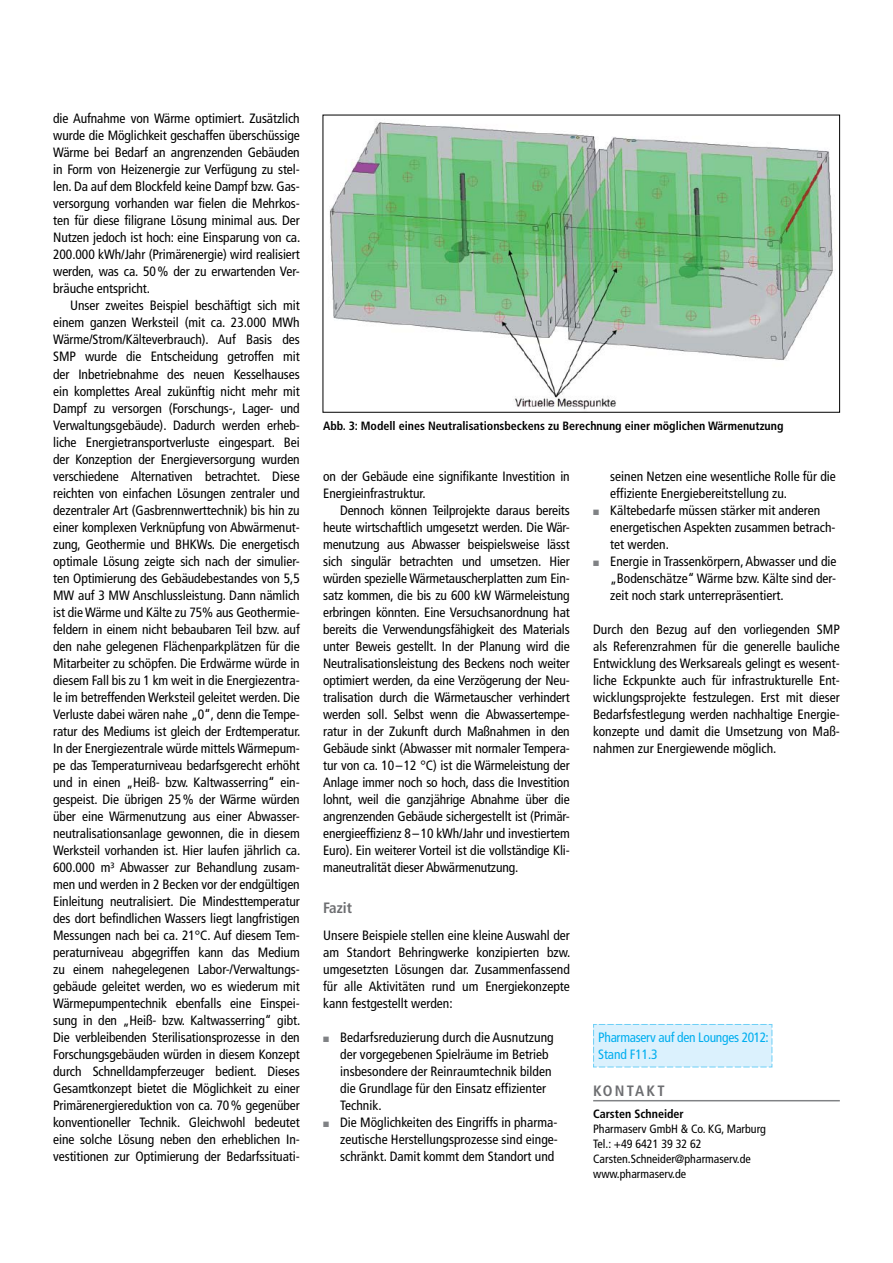
<style>
.page{position:relative;width:893px;height:1263px;background:#fff}
.page>*{position:absolute;margin:0;border:0;box-sizing:border-box;transform-origin:0 0}
.t1{font:700 condensed 15px "Frutiger LT Com";color:#6d6e71}
.t2{font:condensed 13.5px/17px "Frutiger LT Com";color:#000;text-align:justify}
.t3{font:condensed 13.5px/17px "Frutiger LT Com";letter-spacing:-.02em;color:#00aeef}
.t4{font:condensed 12px/15px "Frutiger LT Com";color:#000}
.t5{font:700 condensed 12px "Frutiger LT Com";color:#000}
.s1{color:#808285}
</style>
<div class="page">
<img style="left:329px;top:122px;width:504px;height:288px">
<hr style="left:593px;top:1100px;width:247px;height:1px;background:#808285">
<svg style="left:593px;top:1024px;width:180px;height:44px;background:#d7effc"></svg>
<p class="t2" style="left:53px;top:110px;width:249px">die Aufnahme von Wärme optimiert. Zusätzlich wurde die Möglichkeit geschaffen überschüssige Wärme bei Bedarf an angrenzenden Gebäuden in Form von Heizenergie zur Verfügung zu stel&shy;len. Da auf dem Blockfeld keine Dampf bzw. Gas&shy;versorgung vorhanden war fielen die Mehrkos&shy;ten für diese filigrane Lösung minimal aus. Der Nutzen jedoch ist hoch: eine Einsparung von ca.<br>200.000 kWh/Jahr (Primärenergie) wird realisiert werden, was ca. 50% der zu erwartenden Ver&shy;bräuche entspricht.</p>
<p class="t2" style="left:53px;top:297px;width:249px;text-indent:17px">Unser zweites Beispiel beschäftigt sich mit einem ganzen Werksteil (mit ca. 23.000 MWh Wärme/Strom/Kälteverbrauch). Auf Basis des SMP wurde die Entscheidung getroffen mit der Inbetriebnahme des neuen Kesselhauses ein komplettes Areal zukünftig nicht mehr mit Dampf zu versorgen (Forschungs-, Lager- und Verwaltungsgebäude). Dadurch werden erheb&shy;liche Energietransportverluste eingespart. Bei der Konzeption der Energieversorgung wurden verschiedene Alternativen betrachtet. Diese reichten von einfachen Lösungen zentraler und dezentraler Art (Gasbrennwerttechnik) bis hin zu einer komplexen Verknüpfung von Abwärmenut&shy;zung, Geothermie und BHKWs. Die energetisch optimale Lösung zeigte sich nach der simulier&shy;ten Optimierung des Gebäudebestandes von 5,5<br>MW auf 3 MW Anschlussleistung. Dann nämlich ist die Wärme und Kälte zu 75% aus Geothermie&shy;feldern in einem nicht bebaubaren Teil bzw. auf den nahe gelegenen Flächenparkplätzen für die Mitarbeiter zu schöpfen. Die Erdwärme würde in diesem Fall bis zu 1 km weit in die Energiezentra&shy;le im betreffenden Werksteil geleitet werden. Die Verluste dabei wären nahe „0“, denn die Tempe&shy;ratur des Mediums ist gleich der Erdtemperatur.<br>In der Energiezentrale würde mittels Wärmepum&shy;pe das Temperaturniveau bedarfsgerecht erhöht und in einen „Heiß- bzw. Kaltwasserring“ ein&shy;gespeist. Die übrigen 25% der Wärme würden über eine Wärmenutzung aus einer Abwasser&shy;neutralisationsanlage gewonnen, die in diesem Werksteil vorhanden ist. Hier laufen jährlich ca.<br>600.000 m³ Abwasser zur Behandlung zusam&shy;men und werden in 2 Becken vor der endgültigen Einleitung neutralisiert. Die Mindesttemperatur des dort befindlichen Wassers liegt langfristigen Messungen nach bei ca. 21°C. Auf diesem Tem&shy;peraturniveau abgegriffen kann das Medium zu einem nahegelegenen Labor-/Verwaltungs&shy;gebäude geleitet werden, wo es wiederum mit Wärmepumpentechnik ebenfalls eine Einspei&shy;sung in den „Heiß- bzw. Kaltwasserring“ gibt.<br>Die verbleibenden Sterilisationsprozesse in den Forschungsgebäuden würden in diesem Konzept durch Schnelldampferzeuger bedient. Dieses Gesamtkonzept bietet die Möglichkeit zu einer Primärenergiereduktion von ca. 70% gegenüber konventioneller Technik. Gleichwohl bedeutet eine solche Lösung neben den erheblichen In&shy;vestitionen zur Optimierung der Bedarfssituati-</p>
<p class="t5" style="left:323px;top:419px;width:462px">Abb. 3: Modell eines Neutralisationsbeckens zu Berechnung einer möglichen Wärmenutzung</p>
<p class="t2" style="left:323px;top:468px;width:248px">on der Gebäude eine signifikante Investition in<br>Energieinfrastruktur.</p>
<p class="t2" style="left:323px;top:502px;width:248px;text-indent:17px">Dennoch können Teilprojekte daraus bereits heute wirtschaftlich umgesetzt werden. Die Wär&shy;menutzung aus Abwasser beispielsweise lässt sich singulär betrachten und umsetzen. Hier würden spezielle Wärmetauscherplatten zum Ein&shy;satz kommen, die bis zu 600 kW Wärmeleistung erbringen könnten. Eine Versuchsanordnung hat bereits die Verwendungsfähigkeit des Materials unter Beweis gestellt. In der Planung wird die Neutralisationsleistung des Beckens noch weiter optimiert werden, da eine Verzögerung der Neu&shy;tralisation durch die Wärmetauscher verhindert werden soll. Selbst wenn die Abwassertempe&shy;ratur in der Zukunft durch Maßnahmen in den Gebäude sinkt (Abwasser mit normaler Tempera&shy;tur von ca. 10–12 °C) ist die Wärmeleistung der Anlage immer noch so hoch, dass die Investition lohnt, weil die ganzjährige Abnahme über die angrenzenden Gebäude sichergestellt ist (Primär&shy;energieeffizienz 8–10 kWh/Jahr und investiertem Euro). Ein weiterer Vorteil ist die vollständige Kli&shy;maneutralität dieser Abwärmenutzung.</p>
<p class="t1" style="left:323px;top:899px;width:30px">Fazit</p>
<p class="t2" style="left:323px;top:927px;width:249px">Unsere Beispiele stellen eine kleine Auswahl der am Standort Behringwerke konzipierten bzw. umgesetzten Lösungen dar. Zusammenfassend für alle Aktivitäten rund um Energiekonzepte kann festgestellt werden:</p>
<p class="t2" style="left:323px;top:1029px;width:232px"><span class="s1">◾</span> Bedarfsreduzierung durch die Ausnutzung</p>
<p class="t2" style="left:340px;top:1046px;width:210px">der vorgegebenen Spielräume im Betrieb</p>
<p class="t2" style="left:340px;top:1063px;width:213px">insbesondere der Reinraumtechnik bilden</p>
<p class="t2" style="left:340px;top:1080px;width:207px">die Grundlage für den Einsatz effizienter</p>
<p class="t2" style="left:340px;top:1097px;width:43px">Technik.</p>
<p class="t2" style="left:323px;top:1114px;width:235px"><span class="s1">◾</span> Die Möglichkeiten des Eingriffs in pharma-</p>
<p class="t2" style="left:340px;top:1131px;width:219px">zeutische Herstellungsprozesse sind einge-</p>
<p class="t2" style="left:340px;top:1148px;width:216px">schränkt. Damit kommt dem Standort und</p>
<p class="t2" style="left:610px;top:467px;width:227px">seinen Netzen eine wesentliche Rolle für die</p>
<p class="t2" style="left:610px;top:484px;width:178px">effiziente Energiebereitstellung zu.</p>
<p class="t2" style="left:593px;top:501px;width:229px"><span class="s1">◾</span> Kältebedarfe müssen stärker mit anderen</p>
<p class="t2" style="left:610px;top:518px;width:227px">energetischen Aspekten zusammen betrach-</p>
<p class="t2" style="left:610px;top:535px;width:60px">tet werden.</p>
<p class="t2" style="left:593px;top:552px;width:245px"><span class="s1">◾</span> Energie in Trassenkörpern, Abwasser und die</p>
<p class="t2" style="left:610px;top:569px;width:227px">„Bodenschätze“ Wärme bzw. Kälte sind der-</p>
<p class="t2" style="left:610px;top:586px;width:175px">zeit noch stark unterrepräsentiert.</p>
<p class="t2" style="left:593px;top:620px;width:248px">Durch den Bezug auf den vorliegenden SMP als Referenzrahmen für die generelle bauliche Entwicklung des Werksareals gelingt es wesent&shy;liche Eckpunkte auch für infrastrukturelle Ent&shy;wicklungsprojekte festzulegen. Erst mit dieser Bedarfsfestlegung werden nachhaltige Energie&shy;konzepte und damit die Umsetzung von Maß&shy;nahmen zur Energiewende möglich.</p>
<p class="t3" style="left:598px;top:1029px;width:172px">Pharmaserv auf den Lounges 2012:<br>Stand F11.3</p>
<p class="t1" style="left:593px;top:1081px;width:73px">Kontak t</p>
<p class="t5" style="left:593px;top:1107px;width:92px">Carsten Schneider</p>
<p class="t4" style="left:593px;top:1121px;width:174px">Pharmaserv GmbH &amp; Co. KG, Marburg<br>Tel.: +49 6421 39 32 62<br>Carsten.Schneider@pharmaserv.de www.pharmaserv.de</p>
</div>
